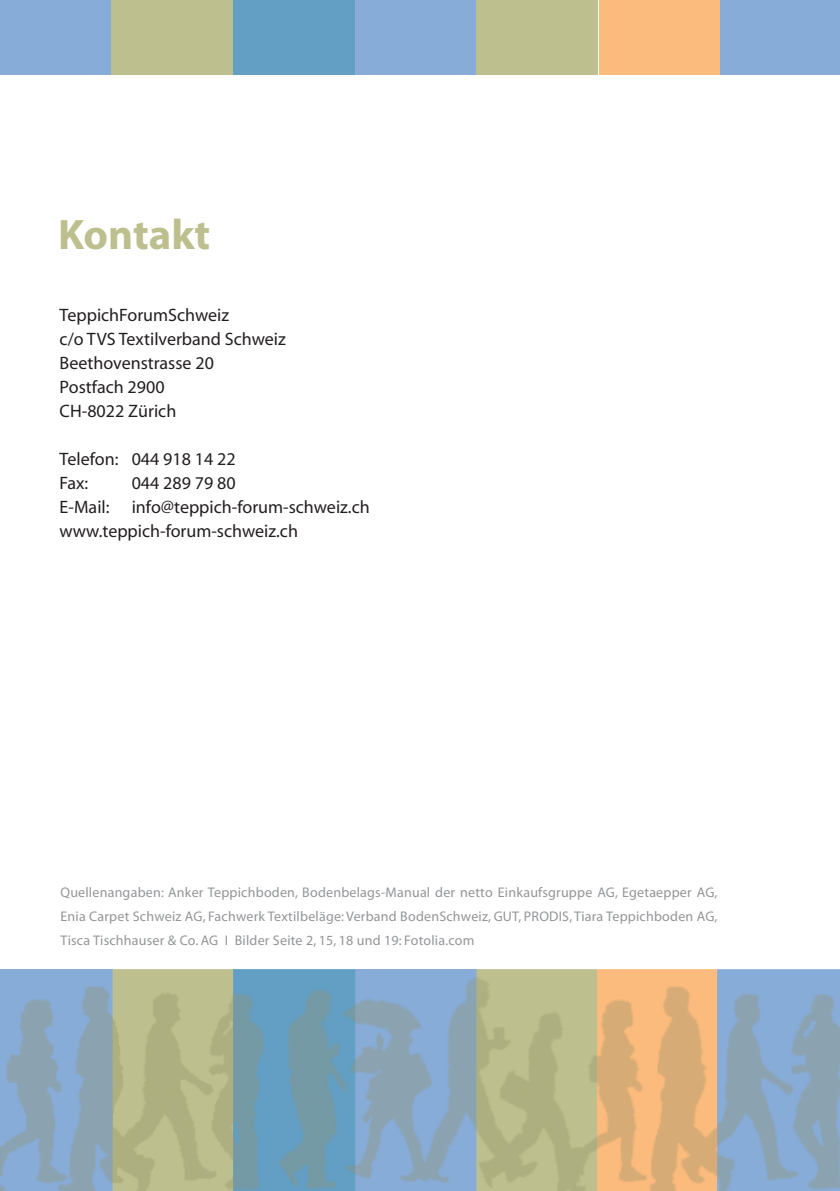
<style>
.page{position:relative;width:840px;height:1191px;background:#fff}
.page>*{position:absolute;margin:0;border:0;box-sizing:border-box;transform-origin:0 0}
.t1{font:700 42.8px "Myriad";color:#bebf8e}
.t2{font:18px/24px "Myriad";color:#231f20}
.t3{font:14px/24px "Myriad";letter-spacing:.015em;color:#939598;text-align:justify}
</style>
<div class="page">
<img style="left:0;top:969px;width:839px;height:222px">
<div style="left:0;top:0;width:112px;height:75px;background:#87acd7"></div>
<div style="left:355px;top:0;width:121px;height:75px;background:#87acd7"></div>
<div style="left:111px;top:0;width:122px;height:75px;background:#bebf8e"></div>
<div style="left:476px;top:0;width:122px;height:75px;background:#bebf8e"></div>
<div style="left:233px;top:0;width:122px;height:75px;background:#639fc4"></div>
<div style="left:598px;top:0;width:122px;height:75px;background:#fbbb7d"></div>
<div style="left:719px;top:0;width:120px;height:75px;background:#87acd7"></div>
<h1 class="t1" style="left:58px;top:212px;width:153px">Kontakt</h1>
<p class="t2" style="left:60px;top:303px;width:227px">TeppichForumSchweiz<br>c/o TVS Textilverband Schweiz<br>Beethovenstrasse 20<br>Postfach 2900<br>CH-8022 Zürich</p>
<p class="t2" style="left:60px;top:447px;width:177px">Telefon: 044 918 14 22<br>Fax:</p>
<p class="t2" style="left:60px;top:471px;width:311px;text-indent:72px">044 289 79 80<br>E-Mail: info@teppich-forum-schweiz.ch www.teppich-forum-schweiz.ch</p>
<p class="t3" style="left:60px;top:881px;width:658px">Quellenangaben: Anker Teppichboden, Bodenbelags-Manual der netto Einkaufsgruppe AG, Egetaepper AG, Enia Carpet Schweiz AG, Fachwerk Textilbeläge: Verband BodenSchweiz, GUT, PRODIS, Tiara Teppichboden AG, Tisca Tischhauser &amp; Co. AG I Bilder Seite 2, 15, 18 und 19: Fotolia.com</p>
</div>
